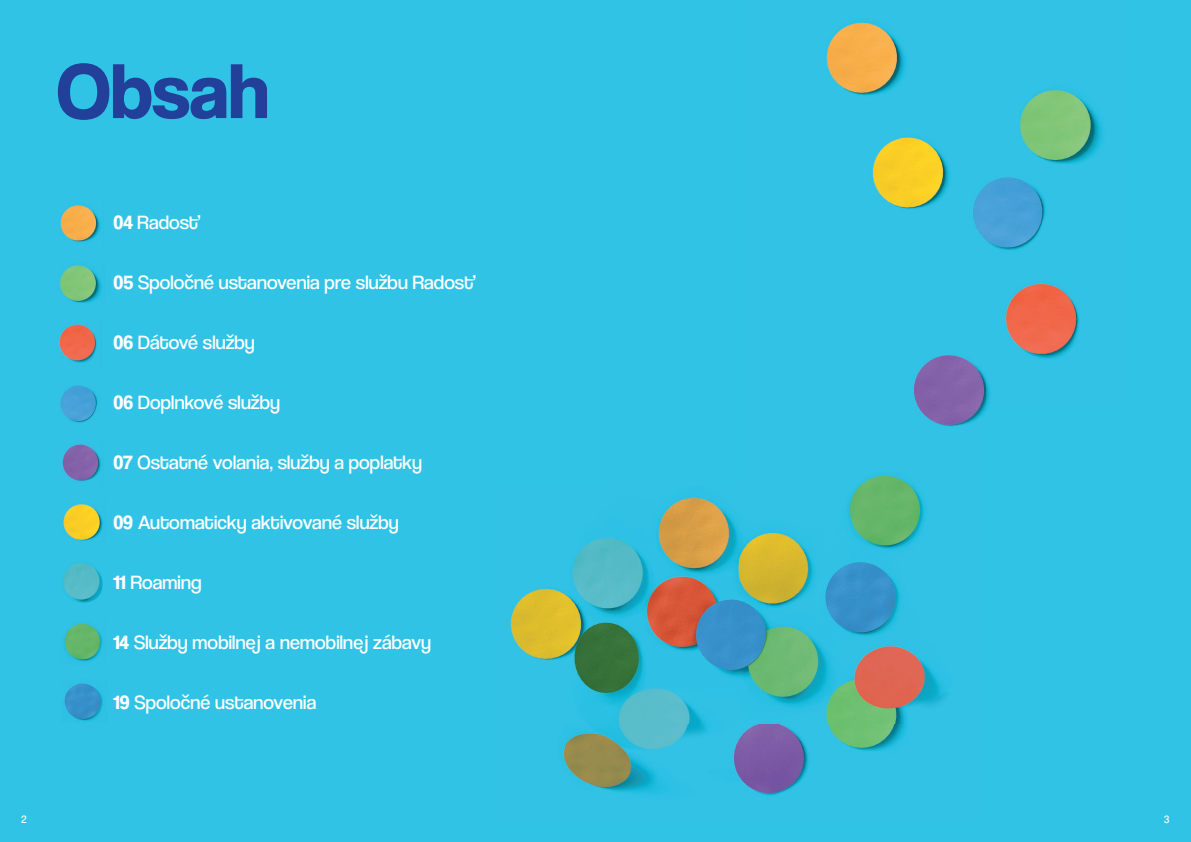
<style>
.page{position:relative;width:1191px;height:842px;background:#31c3e6}
.page>*{position:absolute;margin:0;border:0;box-sizing:border-box;transform-origin:0 0}
.t1{font:700 80px "Coolvetica Rg";color:#223f99}
.t2{font:20px "Coolvetica Bk";letter-spacing:.005em;color:#fff}
.t3{font:11px "Coolvetica Bk";color:#fff}
.s1{font-family:"Coolvetica Rg";font-weight:700}
</style>
<div class="page">
<img style="left:510px;top:22px;width:593px;height:774px">
<img style="left:64px;top:683px;width:39px;height:38px">
<img style="left:64px;top:623px;width:39px;height:39px">
<img style="left:62px;top:561px;width:41px;height:42px;border-radius:20px">
<img style="left:63px;top:504px;width:40px;height:37px">
<img style="left:62px;top:444px;width:39px;height:37px">
<img style="left:60px;top:385px;width:38px;height:38px">
<img style="left:59px;top:324px;width:38px;height:39px">
<img style="left:60px;top:265px;width:42px;height:38px">
<img style="left:60px;top:205px;width:40px;height:37px">
<h1 class="t1" style="left:57px;top:44px;width:214px">Obsah</h1>
<p class="t2" style="left:113px;top:211px;width:88px"><span class="s1">04</span> Radosť</p>
<p class="t2" style="left:113px;top:271px;width:363px"><span class="s1">05</span> Spoločné ustanovenia pre službu Radosť</p>
<p class="t2" style="left:113px;top:331px;width:143px"><span class="s1">06</span> Dátové služby</p>
<p class="t2" style="left:113px;top:391px;width:168px"><span class="s1">06</span> Doplnkové služby</p>
<p class="t2" style="left:113px;top:451px;width:310px"><span class="s1">07</span> Ostatné volania, služby a poplatky</p>
<p class="t2" style="left:113px;top:511px;width:287px"><span class="s1">09</span> Automaticky aktivované služby</p>
<p class="t2" style="left:113px;top:571px;width:90px"><span class="s1">11</span> Roaming</p>
<p class="t2" style="left:113px;top:631px;width:319px"><span class="s1">14</span> Služby mobilnej a nemobilnej zábavy</p>
<p class="t2" style="left:113px;top:691px;width:204px"><span class="s1">19</span> Spoločné ustanovenia</p>
<p class="t3" style="left:22px;top:813px;width:7px">2</p>
<p class="t3" style="left:1164px;top:813px;width:7px">3</p>
</div>
